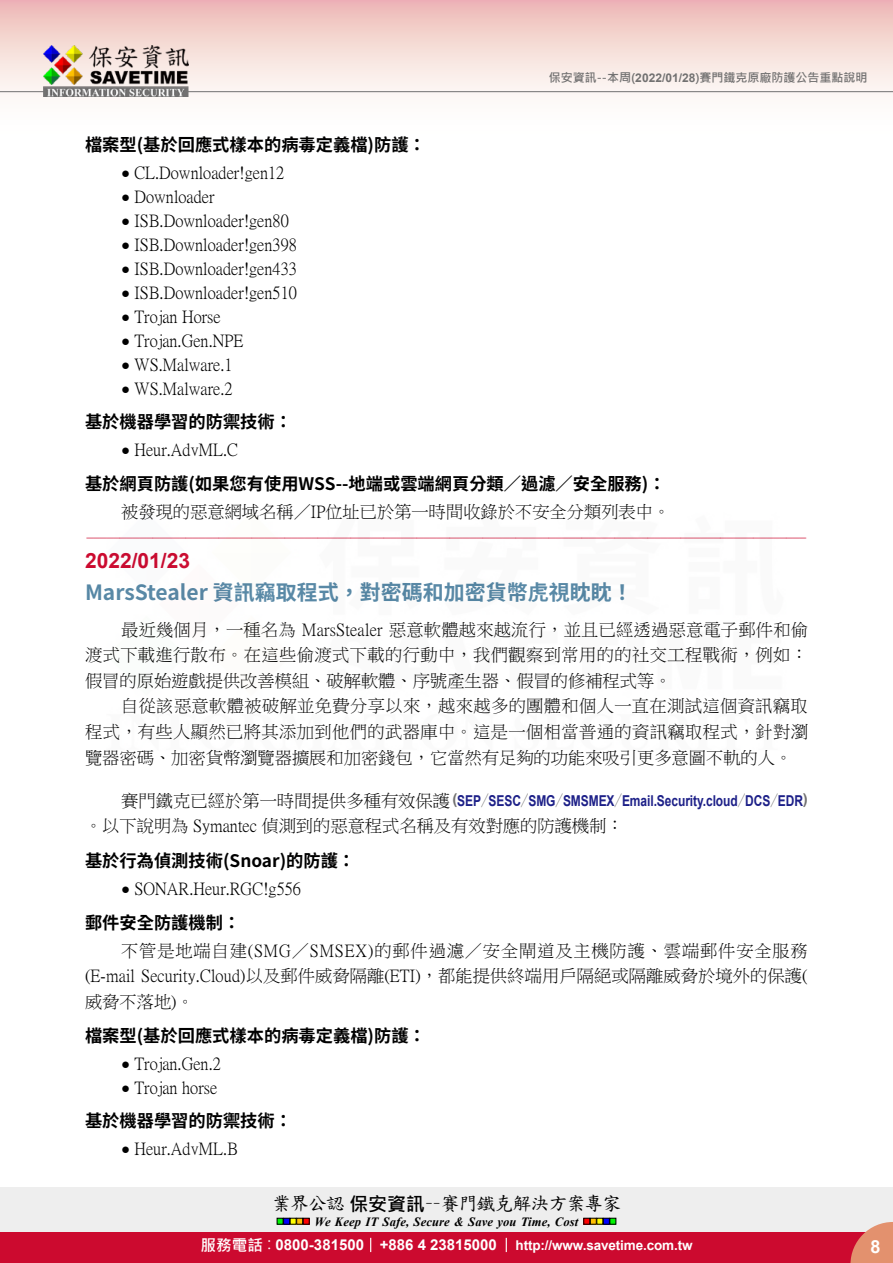
<style>
.page{position:relative;width:893px;height:1263px;background:#fff}
.page>*{position:absolute;margin:0;border:0;box-sizing:border-box;transform-origin:0 0}
.t1{font:700 21px "Source Han Sans TW";color:#5687a5}
.t2{font:700 21px "Arial";color:#cc0a2f}
.t3{font:18.9px "DF Kai Shu SB Estd BF";letter-spacing:-.05em;color:#000}
.t4{font:700 18px "Arial";color:#fff}
.t5{font:17.25px/25.5px "P Ming Li U";color:#000;text-align:justify}
.t6{font:700 17.25px "Source Han Sans TW";color:#000}
.t7{font:16.5px "DF Kai Shu SB Estd BF";color:#cc0a2f}
.t8{font:700 15px "Arial";letter-spacing:-.005em;color:#1d2088;scale:.8 1}
.t9{font:700 13.5px "Arial";letter-spacing:-.01em;color:#fff}
.t10{font:italic 700 12.6px "Times New Roman";letter-spacing:.005em;color:#000}
.t11{font:700 12px "Microsoft Jheng Hei";color:#727171}
.s1{font-family:"Arial"}
.s2{font-family:"Arial";font-size:15px}
.s3{font-family:"P Ming Li U";font-weight:400;font-size:17.25px;color:#000}
.s4{color:#727171}
.s5{font-family:"Source Han Sans TW";font-weight:800;color:#727171}
.s6{font-family:"Microsoft Jheng Hei";font-weight:700}
.s7{font-family:"Microsoft Jheng Hei";font-size:15.6px}
.s8{font-family:"Microsoft Jheng Hei";font-weight:400;font-size:15.6px}
.s9{font-size:15px}
</style>
<div class="page">
<div style="left:0;top:1187px;width:893px;height:49px;background:#eee"></div>
<svg style="left:277px;top:1218px;width:32px;height:6px"></svg>
<svg style="left:584px;top:1218px;width:32px;height:6px"></svg>
<div style="left:0;top:1232px;width:893px;height:31px;background:#cc0a2f"></div>
<svg style="left:850px;top:1222px;width:43px;height:41px"></svg>
<svg style="left:370px;top:1238px;width:1px;height:14px"></svg>
<svg style="left:506px;top:1238px;width:1px;height:14px"></svg>
<div style="left:0;top:0;width:893px;height:141px;background:linear-gradient(to bottom,#efc0bb,#fff)"></div>
<hr style="left:0;top:91px;width:893px;height:1px;background:#727171">
<img style="left:44px;top:46px;width:145px;height:51px">
<p class="t11" style="left:549px;top:70px;width:320px">保安資訊--本周(<span class="s1">2022/01/28</span>)賽門鐵克原廠防護公告重點說明</p>
<p class="t6" style="left:85px;top:135px;width:342px">檔案型(基於回應式樣本的病毒定義檔)防護：</p>
<p class="t5" style="left:121px;top:160px;width:165px"><span class="s2">●</span> CL.Downloader!gen12</p>
<p class="t5" style="left:121px;top:184px;width:95px"><span class="s2">●</span> Downloader</p>
<p class="t5" style="left:121px;top:208px;width:169px"><span class="s2">●</span> ISB.Downloader!gen80</p>
<p class="t5" style="left:121px;top:232px;width:177px"><span class="s2">●</span> ISB.Downloader!gen398</p>
<p class="t5" style="left:121px;top:256px;width:177px"><span class="s2">●</span> ISB.Downloader!gen433</p>
<p class="t5" style="left:121px;top:280px;width:177px"><span class="s2">●</span> ISB.Downloader!gen510</p>
<p class="t5" style="left:121px;top:304px;width:101px"><span class="s2">●</span> Trojan Horse</p>
<p class="t5" style="left:121px;top:328px;width:124px"><span class="s2">●</span> Trojan.Gen.NPE</p>
<p class="t5" style="left:121px;top:352px;width:113px"><span class="s2">●</span> WS.Malware.1</p>
<p class="t5" style="left:121px;top:376px;width:113px"><span class="s2">●</span> WS.Malware.2</p>
<p class="t6" style="left:85px;top:412px;width:209px">基於機器學習的防禦技術：</p>
<p class="t5" style="left:121px;top:437px;width:118px"><span class="s2">●</span> Heur.AdvML.C</p>
<p class="t6" style="left:85px;top:474px;width:582px">基於網頁防護(如果您有使用WSS--地端或雲端網頁分類／過濾／安全服務)：</p>
<p class="t5" style="left:121px;top:499px;width:551px">被發現的惡意網域名稱／IP位址已於第一時間收錄於不安全分類列表中。</p>
<p class="t7" style="left:86px;top:530px;width:723px">-------------------------------------------------------------------------------------------------------------</p>
<p class="t2" style="left:85px;top:546px;width:107px">2022/01/23</p>
<p class="t1" style="left:85px;top:580px;width:549px">MarsStealer 資訊竊取程式，對密碼和加密貨幣虎視眈眈！</p>
<p class="t5" style="left:85px;top:617px;width:725px;text-indent:36px">最近幾個月，一種名為 MarsStealer 惡意軟體越來越流行，並且已經透過惡意電子郵件和偷渡式下載進行散布。在這些偷渡式下載的行動中，我們觀察到常用的的社交工程戰術，例如：假冒的原始遊戲提供改善模組、破解軟體、序號產生器、假冒的修補程式等。</p>
<p class="t5" style="left:85px;top:693px;width:725px;text-indent:36px">自從該惡意軟體被破解並免費分享以來，越來越多的團體和個人一直在測試這個資訊竊取程式，有些人顯然已將其添加到他們的武器庫中。這是一個相當普通的資訊竊取程式，針對瀏覽器密碼、加密貨幣瀏覽器擴展和加密錢包，它當然有足夠的功能來吸引更多意圖不軌的人。</p>
<p class="t8" style="left:121px;top:790px;width:860px"><span class="s3">賽門鐵克已經於第一時間提供多種有效保護</span><span class="s4">(</span>SEP<span class="s5">／</span>SESC<span class="s5">／</span>SMG<span class="s5">／</span>SMSMEX<span class="s5">／</span>Email.Security.cloud<span class="s5">／</span>DCS<span class="s5">／</span>EDR<span class="s4">)</span></p>
<p class="t5" style="left:85px;top:813px;width:540px">。以下說明為 Symantec 偵測到的惡意程式名稱及有效對應的防護機制：</p>
<p class="t6" style="left:85px;top:850px;width:272px">基於行為偵測技術(Snoar)的防護：</p>
<p class="t5" style="left:121px;top:875px;width:181px"><span class="s2">●</span> SONAR.Heur.RGC!g556</p>
<p class="t6" style="left:85px;top:913px;width:157px">郵件安全防護機制：</p>
<p class="t5" style="left:85px;top:938px;width:724px;text-indent:36px">不管是地端自建(SMG／SMSEX)的郵件過濾／安全閘道及主機防護、雲端郵件安全服務(E-mail Security.Cloud)以及郵件威脅隔離(ETI)，都能提供終端用戶隔絕或隔離威脅於境外的保護(威脅不落地)。</p>
<p class="t6" style="left:85px;top:1026px;width:342px">檔案型(基於回應式樣本的病毒定義檔)防護：</p>
<p class="t5" style="left:121px;top:1051px;width:101px"><span class="s2">●</span> Trojan.Gen.2</p>
<p class="t5" style="left:121px;top:1075px;width:98px"><span class="s2">●</span> Trojan horse</p>
<p class="t6" style="left:85px;top:1111px;width:209px">基於機器學習的防禦技術：</p>
<p class="t5" style="left:121px;top:1136px;width:118px"><span class="s2">●</span> Heur.AdvML.B</p>
<p class="t3" style="left:272px;top:1194px;width:351px">業界公認<span class="s6">保安資訊</span>－－賽門鐵克解決方案專家</p>
<p class="t10" style="left:315px;top:1212px;width:265px">We Keep IT Safe, Secure &amp; Save you Time, Cost</p>
<p class="t9" style="left:200px;top:1235px;width:494px"><span class="s7">服務電話</span><span class="s8">：</span><span class="s9">0800-381500 +886 4 23815000</span> http://www.savetime.com.tw</p>
<p class="t4" style="left:870px;top:1234px;width:12px">8</p>
</div>
